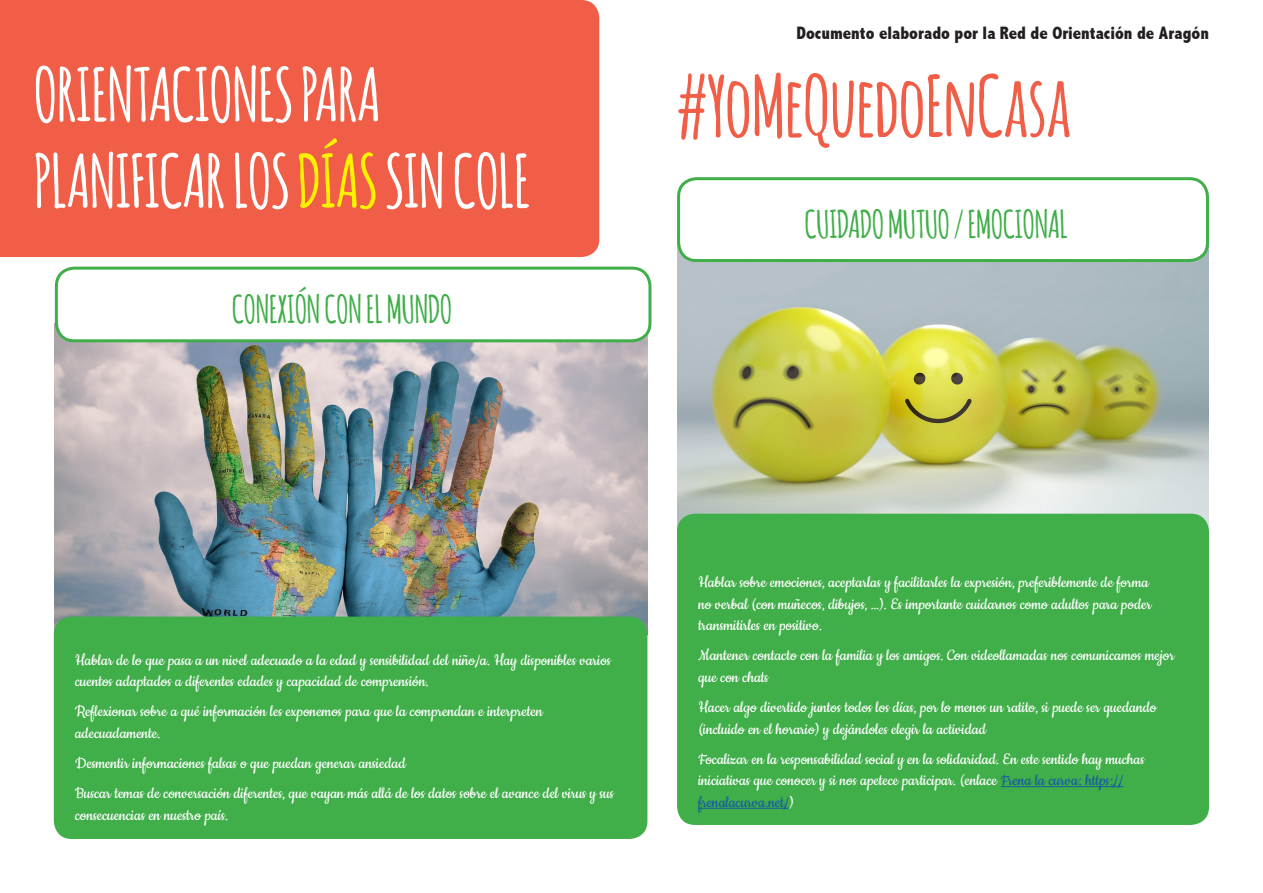
<style>
.page{position:relative;width:1263px;height:893px;background:#fff}
.page>*{position:absolute;margin:0;border:0;box-sizing:border-box;transform-origin:0 0}
.t1{font:700 82.5px "Amatic";color:#f15e47}
.t2{font:700 72px/86.4px "Amatic";color:#fff}
.t3{font:700 37.5px "Amatic";color:#40ae49}
.t4{font:18px/21.6px "Cookie";color:#fff}
.t5{font:800 condensed 18px "Abadi";color:#231f20}
.s1{color:#fff101}
.s2{color:#175d9e}
</style>
<div class="page">
<div style="left:0;top:0;width:599px;height:257px;background:#f15e47"></div>
<img style="left:677px;top:248px;width:532px;height:280px">
<div style="left:679px;top:179px;width:528px;height:82px;background:#fff;border-radius:18px"></div>
<div style="left:677px;top:177px;width:532px;height:85px;border:3px solid #40ae49;border-radius:18px"></div>
<div style="left:677px;top:514px;width:532px;height:311px;background:#40ae49;border-radius:18px"></div>
<hr style="left:1001px;top:786px;width:122px;height:1px;background:#175d9e">
<hr style="left:698px;top:808px;width:91px;height:1px;background:#175d9e">
<img style="left:54px;top:323px;width:594px;height:312px">
<div style="left:54px;top:617px;width:593px;height:222px;background:#40ae49;border-radius:18px"></div>
<div style="left:56px;top:268px;width:594px;height:73px;background:#fff;border-radius:18px"></div>
<div style="left:55px;top:267px;width:596px;height:75px;border:3px solid #40ae49;border-radius:18px"></div>
<p class="t2" style="left:34px;top:49px;width:497px">ORIENTACIONES PARA<br>PLANIFICAR LOS<span class="s1">DÍAS</span>SIN COLE</p>
<p class="t3" style="left:232px;top:283px;width:222px">CONEXIÓN CON EL MUNDO</p>
<p class="t5" style="left:796px;top:23px;width:414px">Documento elaborado por la Red de Orientación de Aragón</p>
<p class="t1" style="left:677px;top:47px;width:396px">#YoMeQuedoEnCasa</p>
<p class="t3" style="left:805px;top:198px;width:265px">CUIDADO MUTUO / EMOCIONAL</p>
<p class="t4" style="left:75px;top:650px;width:537px">Hablar de lo que pasa a un nivel adecuado a la edad y sensibilidad del niño/a. Hay disponibles varios cuentos adaptados a diferentes edades y capacidad de comprensión.</p>
<p class="t4" style="left:75px;top:701px;width:469px">Reflexionar sobre a qué información les exponemos para que la comprendan e interpreten adecuadamente.</p>
<p class="t4" style="left:75px;top:753px;width:332px">Desmentir informaciones falsas o que puedan generar ansiedad</p>
<p class="t4" style="left:75px;top:783px;width:540px">Buscar temas de conversación diferentes, que vayan más allá de los datos sobre el avance del virus y sus consecuencias en nuestro país.</p>
<p class="t4" style="left:698px;top:572px;width:454px">Hablar sobre emociones, aceptarlas y facilitarles la expresión, preferiblemente de forma no verbal (con muñecos, dibujos, …). Es importante cuidarnos como adultos para poder transmitirles en positivo.</p>
<p class="t4" style="left:698px;top:645px;width:477px">Mantener contacto con la familia y los amigos. Con videollamadas nos comunicamos mejor que con chats</p>
<p class="t4" style="left:698px;top:697px;width:460px">Hacer algo divertido juntos todos los días, por lo menos un ratito, si puede ser quedando (incluido en el horario) y dejándoles elegir la actividad</p>
<p class="t4" style="left:698px;top:749px;width:448px">Focalizar en la responsabilidad social y en la solidaridad. En este sentido hay muchas iniciativas que conocer y si nos apetece participar. (enlace <span class="s2">Frena la curva: https:// frenalacurva.net/</span>)</p>
</div>
